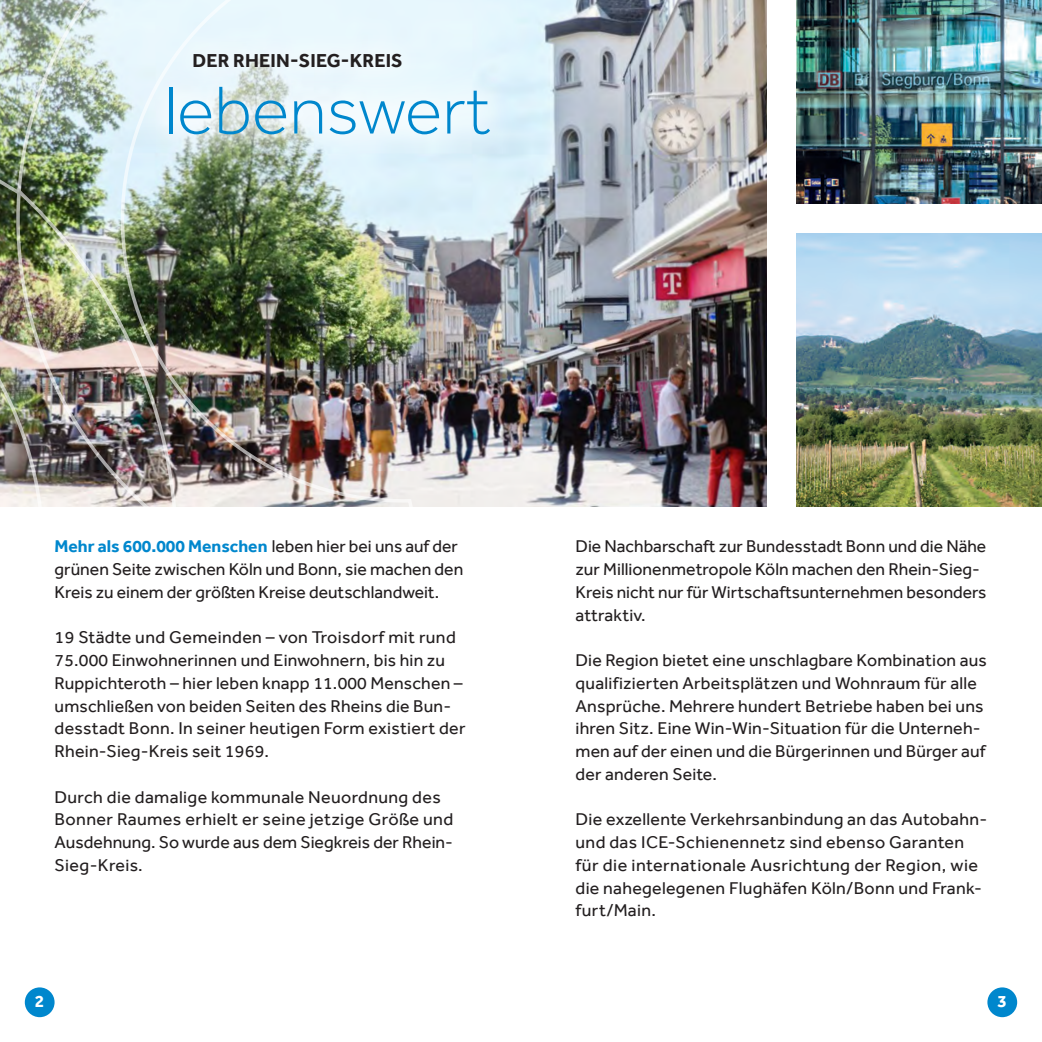
<style>
.page{position:relative;width:1042px;height:1042px;background:#fff}
.page>*{position:absolute;margin:0;border:0;box-sizing:border-box;transform-origin:0 0}
.t1{font:300 70px "Effra";color:#0087cd}
.t2{font:700 19.25px "Effra";letter-spacing:.01em;color:#231f20}
.t3{font:17.5px/22.8px "Effra";letter-spacing:.01em;color:#231f20}
.t4{font:700 17.5px "Effra";color:#fff}
.s1{font-weight:700;color:#0087cd}
</style>
<div class="page">
<img style="left:435px;top:0;width:331px;height:506px">
<img style="left:796px;top:0;width:246px;height:203px">
<img style="left:796px;top:233px;width:246px;height:273px">
<svg style="left:0;top:0;width:541px;height:167px;background:#ddf0f7"></svg>
<img style="left:15px;top:0;width:420px;height:507px">
<img style="left:0;top:48px;width:185px;height:970px">
<svg style="left:157px;top:420px;width:6px;height:11px"></svg>
<svg style="left:150px;top:398px;width:7px;height:12px"></svg>
<svg style="left:168px;top:469px;width:196px;height:549px"></svg>
<svg style="left:135px;top:357px;width:8px;height:14px"></svg>
<svg style="left:143px;top:377px;width:7px;height:13px"></svg>
<div style="left:167px;top:27px;width:261px;height:68px;background:#eaf8fd"></div>
<svg style="left:136px;top:56px;width:384px;height:110px;fill:#e8f6fc"></svg>
<div style="left:25px;top:987px;width:30px;height:30px;background:#0087cd;border-radius:50%"></div>
<div style="left:987px;top:987px;width:30px;height:30px;background:#0087cd;border-radius:50%"></div>
<p class="t2" style="left:192px;top:50px;width:212px">DER RHEIN-SIEG-KREIS</p>
<h1 class="t1" style="left:164px;top:68px;width:328px">lebenswert</h1>
<p class="t3" style="left:55px;top:535px;width:410px"><span class="s1">Mehr als 600.000 Menschen</span> leben hier bei uns auf der grünen Seite zwischen Köln und Bonn, sie machen den<br>Kreis zu einem der größten Kreise deutschlandweit.</p>
<p class="t3" style="left:55px;top:626px;width:412px">19 Städte und Gemeinden – von Troisdorf mit rund 75.000 Einwohnerinnen und Einwohnern, bis hin zu Ruppichteroth – hier leben knapp 11.000 Menschen – umschließen von beiden Seiten des Rheins die Bun&shy;desstadt Bonn. In seiner heutigen Form existiert der Rhein-Sieg-Kreis seit 1969.</p>
<p class="t3" style="left:55px;top:785px;width:400px">Durch die damalige kommunale Neuordnung des Bonner Raumes erhielt er seine jetzige Größe und Ausdehnung. So wurde aus dem Siegkreis der Rhein-Sieg-Kreis.</p>
<p class="t3" style="left:575px;top:535px;width:412px">Die Nachbarschaft zur Bundesstadt Bonn und die Nähe zur Millionenmetropole Köln machen den Rhein-Sieg-Kreis nicht nur für Wirtschaftsunternehmen besonders attraktiv.</p>
<p class="t3" style="left:575px;top:648px;width:413px">Die Region bietet eine unschlagbare Kombination aus qualifizierten Arbeitsplätzen und Wohnraum für alle Ansprüche. Mehrere hundert Betriebe haben bei uns ihren Sitz. Eine Win-Win-Situation für die Unterneh&shy;men auf der einen und die Bürgerinnen und Bürger auf der anderen Seite.</p>
<p class="t3" style="left:575px;top:808px;width:413px">Die exzellente Verkehrsanbindung an das Autobahn&shy;und das ICE-Schienennetz sind ebenso Garanten für die internationale Ausrichtung der Region, wie die nahegelegenen Flughäfen Köln/Bonn und Frank&shy;furt/Main.</p>
<p class="t4" style="left:35px;top:990px;width:11px">2</p>
<p class="t4" style="left:997px;top:990px;width:11px">3</p>
</div>
